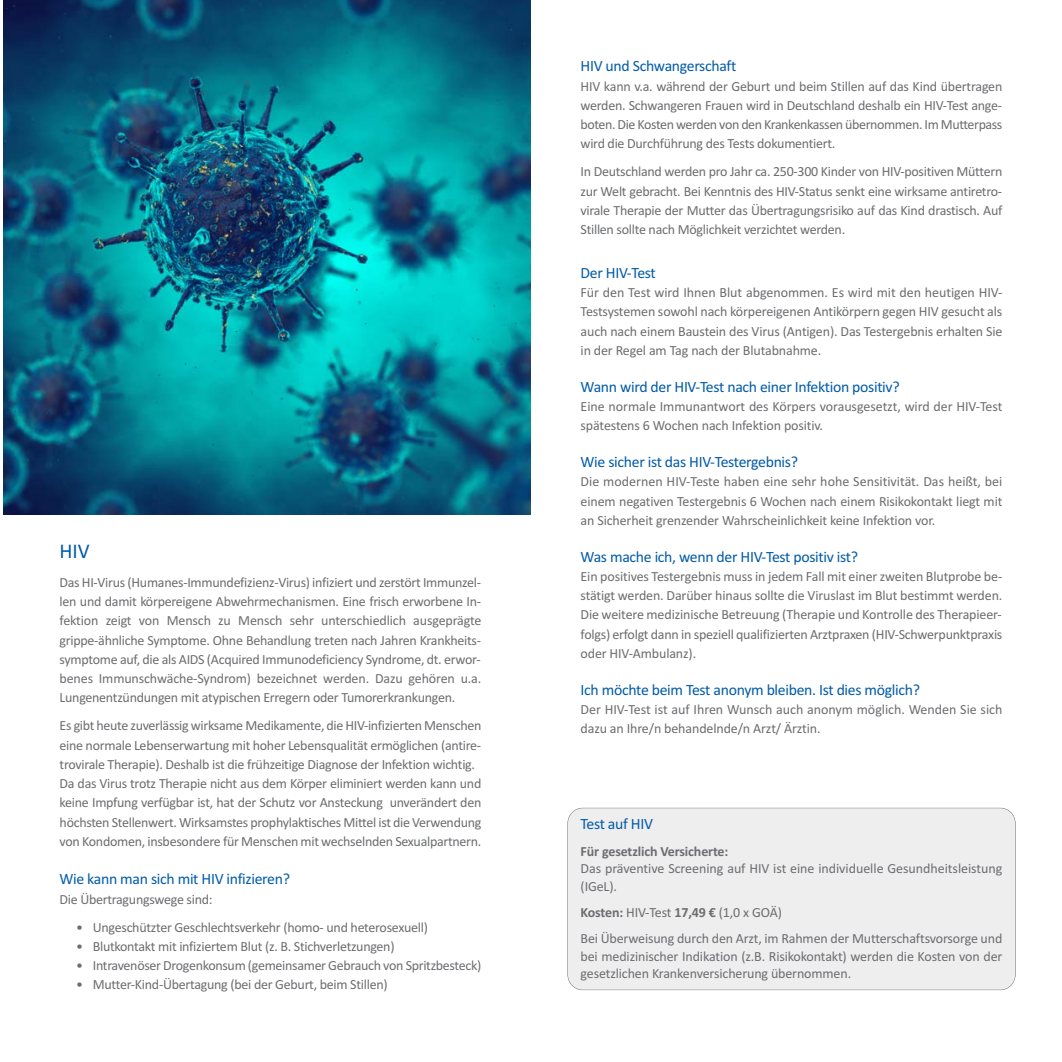
<style>
.page{position:relative;width:1062px;height:1062px;background:#fff}
.page>*{position:absolute;margin:0;border:0;box-sizing:border-box;transform-origin:0 0}
.t1{font:21px "Calibri";color:#015ba9}
.t2{font:15.75px "Calibri";letter-spacing:-.02em;color:#015ba9}
.t3{font:14px/19.2px "Calibri";letter-spacing:-.02em;color:#6c6d70;text-align:justify}
.t4{font:700 14px "Calibri";letter-spacing:-.01em;color:#6c6d70}
.s1{font-weight:700}
</style>
<div class="page">
<div style="left:568px;top:808px;width:447px;height:181px;background:#eeeeef;border-radius:15px"></div>
<div style="left:567px;top:807px;width:448px;height:183px;border:1px solid #6c6d70;border-radius:15px"></div>
<img style="left:4px;top:0;width:527px;height:514px">
<h1 class="t1" style="left:60px;top:538px;width:32px">HIV</h1>
<p class="t3" style="left:60px;top:572px;width:423px">Das HI-Virus (Humanes-Immundefizienz-Virus) infiziert und zerstört Immunzel&shy;len und damit körpereigene Abwehrmechanismen. Eine frisch erworbene In&shy;fektion zeigt von Mensch zu Mensch sehr unterschiedlich ausgeprägte grippe-ähnliche Symptome. Ohne Behandlung treten nach Jahren Krankheits&shy;symptome auf, die als AIDS (Acquired Immunodeficiency Syndrome, dt. erwor&shy;benes Immunschwäche-Syndrom) bezeichnet werden. Dazu gehören u.a.<br>Lungenentzündungen mit atypischen Erregern oder Tumorerkrankungen.</p>
<p class="t3" style="left:60px;top:716px;width:423px;text-align:left">Es gibt heute zuverlässig wirksame Medikamente, die HIV-infizierten Menschen eine normale Lebenserwartung mit hoher Lebensqualität ermöglichen (antire&shy;trovirale Therapie). Deshalb ist die frühzeitige Diagnose der Infektion wichtig.<br>Da das Virus trotz Therapie nicht aus dem Körper eliminiert werden kann und keine Impfung verfügbar ist, hat der Schutz vor Ansteckung unverändert den höchsten Stellenwert. Wirksamstes prophylaktisches Mittel ist die Verwendung von Kondomen, insbesondere für Menschen mit wechselnden Sexualpartnern.</p>
<p class="t2" style="left:60px;top:869px;width:232px">Wie kann man sich mit HIV infizieren?</p>
<p class="t3" style="left:60px;top:889px;width:155px">Die Übertragungswege sind:</p>
<p class="t3" style="left:76px;top:917px;width:353px">• Ungeschützter Geschlechtsverkehr (homo- und heterosexuell)</p>
<p class="t3" style="left:76px;top:936px;width:320px">• Blutkontakt mit infiziertem Blut (z. B. Stichverletzungen)</p>
<p class="t3" style="left:76px;top:955px;width:407px">• Intravenöser Drogenkonsum (gemeinsamer Gebrauch von Spritzbesteck)</p>
<p class="t3" style="left:76px;top:975px;width:313px">• Mutter-Kind-Übertagung (bei der Geburt, beim Stillen)</p>
<p class="t2" style="left:580px;top:57px;width:157px">HIV und Schwangerschaft</p>
<p class="t3" style="left:580px;top:76px;width:423px">HIV kann v.a. während der Geburt und beim Stillen auf das Kind übertragen werden. Schwangeren Frauen wird in Deutschland deshalb ein HIV-Test ange&shy;boten. Die Kosten werden von den Krankenkassen übernommen. Im Mutterpass wird die Durchführung des Tests dokumentiert.</p>
<p class="t3" style="left:580px;top:162px;width:423px">In Deutschland werden pro Jahr ca. 250-300 Kinder von HIV-positiven Müttern zur Welt gebracht. Bei Kenntnis des HIV-Status senkt eine wirksame antiretro&shy;virale Therapie der Mutter das Übertragungsrisiko auf das Kind drastisch. Auf Stillen sollte nach Möglichkeit verzichtet werden.</p>
<p class="t2" style="left:580px;top:263px;width:77px">Der HIV-Test</p>
<p class="t3" style="left:580px;top:283px;width:423px">Für den Test wird Ihnen Blut abgenommen. Es wird mit den heutigen HIV-Testsystemen sowohl nach körpereigenen Antikörpern gegen HIV gesucht als auch nach einem Baustein des Virus (Antigen). Das Testergebnis erhalten Sie in der Regel am Tag nach der Blutabnahme.</p>
<p class="t2" style="left:580px;top:377px;width:320px">Wann wird der HIV-Test nach einer Infektion positiv?</p>
<p class="t3" style="left:580px;top:396px;width:423px">Eine normale Immunantwort des Körpers vorausgesetzt, wird der HIV-Test spätestens 6 Wochen nach Infektion positiv.</p>
<p class="t2" style="left:580px;top:452px;width:219px">Wie sicher ist das HIV-Testergebnis?</p>
<p class="t3" style="left:580px;top:472px;width:423px">Die modernen HIV-Teste haben eine sehr hohe Sensitivität. Das heißt, bei einem negativen Testergebnis 6 Wochen nach einem Risikokontakt liegt mit an Sicherheit grenzender Wahrscheinlichkeit keine Infektion vor.</p>
<p class="t2" style="left:580px;top:547px;width:279px">Was mache ich, wenn der HIV-Test positiv ist?</p>
<p class="t3" style="left:580px;top:566px;width:423px">Ein positives Testergebnis muss in jedem Fall mit einer zweiten Blutprobe be&shy;stätigt werden. Darüber hinaus sollte die Viruslast im Blut bestimmt werden.<br>Die weitere medizinische Betreuung (Therapie und Kontrolle des Therapieer&shy;folgs) erfolgt dann in speziell qualifizierten Arztpraxen (HIV-Schwerpunktpraxis oder HIV-Ambulanz).</p>
<p class="t2" style="left:580px;top:680px;width:341px">Ich möchte beim Test anonym bleiben. Ist dies möglich?</p>
<p class="t3" style="left:580px;top:699px;width:423px">Der HIV-Test ist auf Ihren Wunsch auch anonym möglich. Wenden Sie sich dazu an Ihre/n behandelnde/n Arzt/ Ärztin.</p>
<p class="t2" style="left:580px;top:814px;width:74px">Test auf HIV</p>
<p class="t4" style="left:580px;top:842px;width:149px">Für gesetzlich Versicherte:</p>
<p class="t3" style="left:580px;top:859px;width:423px;line-height:17.5px">Das präventive Screening auf HIV ist eine individuelle Gesundheitsleistung (IGeL).</p>
<p class="t3" style="left:580px;top:899px;width:423px;line-height:26.2px"><span class="s1">Kosten:</span> HIV-Test <span class="s1">17,49 €</span> (1,0 x GOÄ)<br>Bei Überweisung durch den Arzt, im Rahmen der Mutterschaftsvorsorge und</p>
<p class="t3" style="left:580px;top:947px;width:423px;line-height:17.5px">bei medizinischer Indikation (z.B. Risikokontakt) werden die Kosten von der gesetzlichen Krankenversicherung übernommen.</p>
</div>
